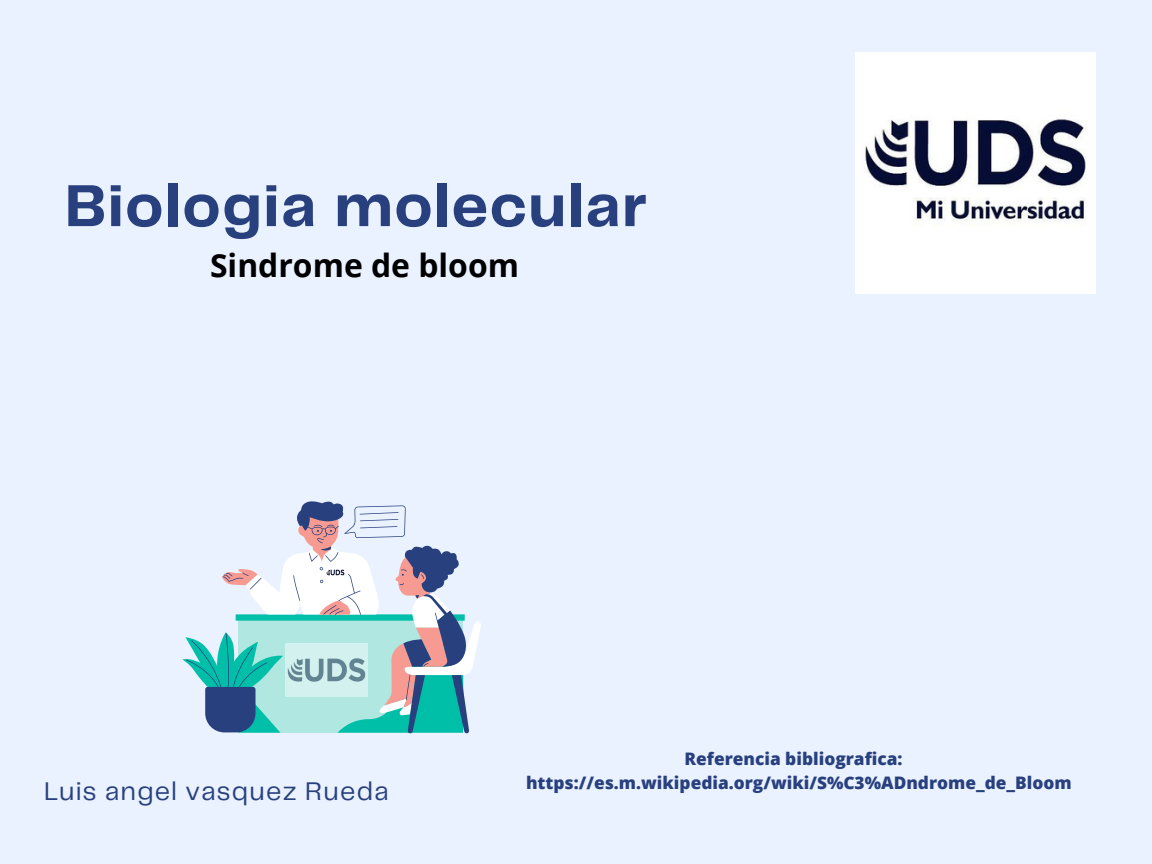
<style>
.page{position:relative;width:1152px;height:864px;background:#eaf2ff}
.page>*{position:absolute;margin:0;border:0;box-sizing:border-box;transform-origin:0 0}
.t1{font:700 61.5px "Telegraf";letter-spacing:.02em;color:#28407e}
.t2{font:700 31.95px "Open Sans";color:#000}
.t3{font:26.55px "Telegraf";letter-spacing:.045em;color:#28407e}
.t4{font:800 17.25px "Open Sans";color:#28407e}
</style>
<div class="page">
<svg style="left:469px;top:621px;width:12px;height:51px"></svg>
<svg style="left:186px;top:501px;width:283px;height:232px"></svg>
<img style="left:855px;top:52px;width:241px;height:241px">
<img style="left:285px;top:643px;width:82px;height:53px">
<img style="left:326px;top:567px;width:18px;height:11px">
<p class="t1" style="left:65px;top:179px;width:584px">Biologia molecular</p>
<p class="t2" style="left:210px;top:243px;width:310px">Sindrome de bloom</p>
<p class="t3" style="left:44px;top:780px;width:346px">Luis angel vasquez Rueda</p>
<p class="t4" style="left:685px;top:746px;width:219px">Referencia bibliografica:</p>
<p class="t4" style="left:526px;top:771px;width:547px">https://es.m.wikipedia.org/wiki/S%C3%ADndrome_de_Bloom</p>
</div>
